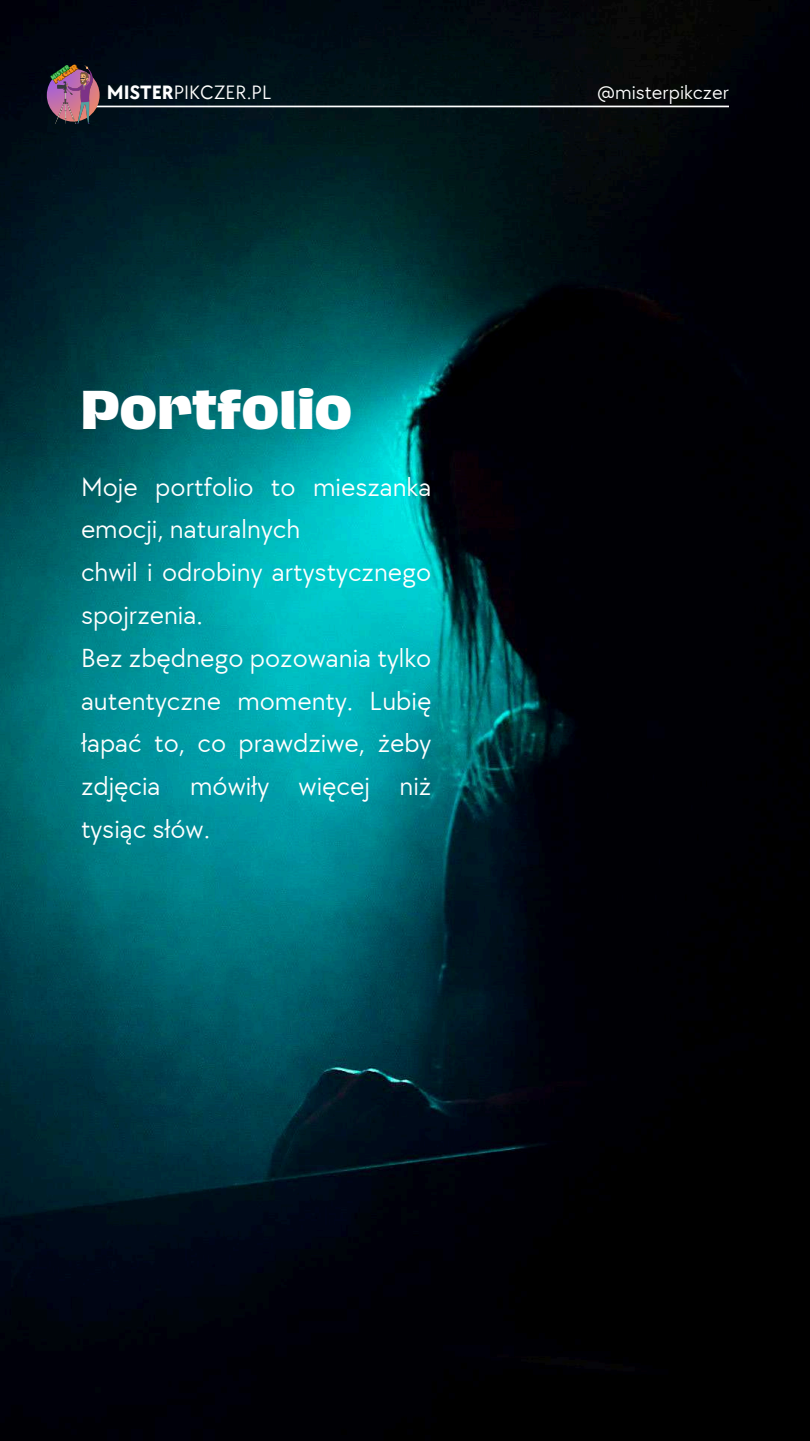
<style>
.page{position:relative;width:810px;height:1441px;background:#fff}
.page>*{position:absolute;margin:0;border:0;box-sizing:border-box;transform-origin:0 0}
.t1{font:800 50px "Hagrid";color:#fff}
.t2{font:27px/42.8px "TT Chocolates";color:#fff}
.t3{font:20px "TT Chocolates";color:#fff}
.t4{font:7.5px "Luckiest Guy";color:#ff9519}
.t5{font:5.8px "Luckiest Guy";color:#61ce70}
.s1{font-weight:700}
</style>
<div class="page">
<img style="left:0;top:0;width:810px;height:1440px">
<hr style="left:81px;top:106px;width:648px;height:1px;background:#fff">
<svg style="left:47px;top:69px;width:53px;height:53px"></svg>
<img style="left:55px;top:66px;width:37px;height:57px">
<svg style="left:50px;top:63px;width:29px;height:21px"></svg>
<p class="t4" style="left:53px;top:79px;width:28px;rotate:-34deg">PIKCZER</p>
<p class="t5" style="left:51px;top:76px;width:22px;rotate:-34deg">MISTER</p>
<p class="t3" style="left:107px;top:81px;width:166px"><span class="s1">MISTER</span>PIKCZER.PL</p>
<p class="t3" style="left:597px;top:81px;width:134px">@misterpikczer</p>
<h1 class="t1" style="left:81px;top:385px;width:272px">Portfolio</h1>
<p class="t2" style="left:81px;top:466px;width:352px">Moje portfolio to mieszanka emocji, naturalnych<br>chwil i odrobiny artystycznego spojrzenia.<br>Bez zbędnego pozowania tylko autentyczne momenty. Lubię łapać to, co prawdziwe, żeby zdjęcia mówiły więcej niż tysiąc słów.</p>
</div>
